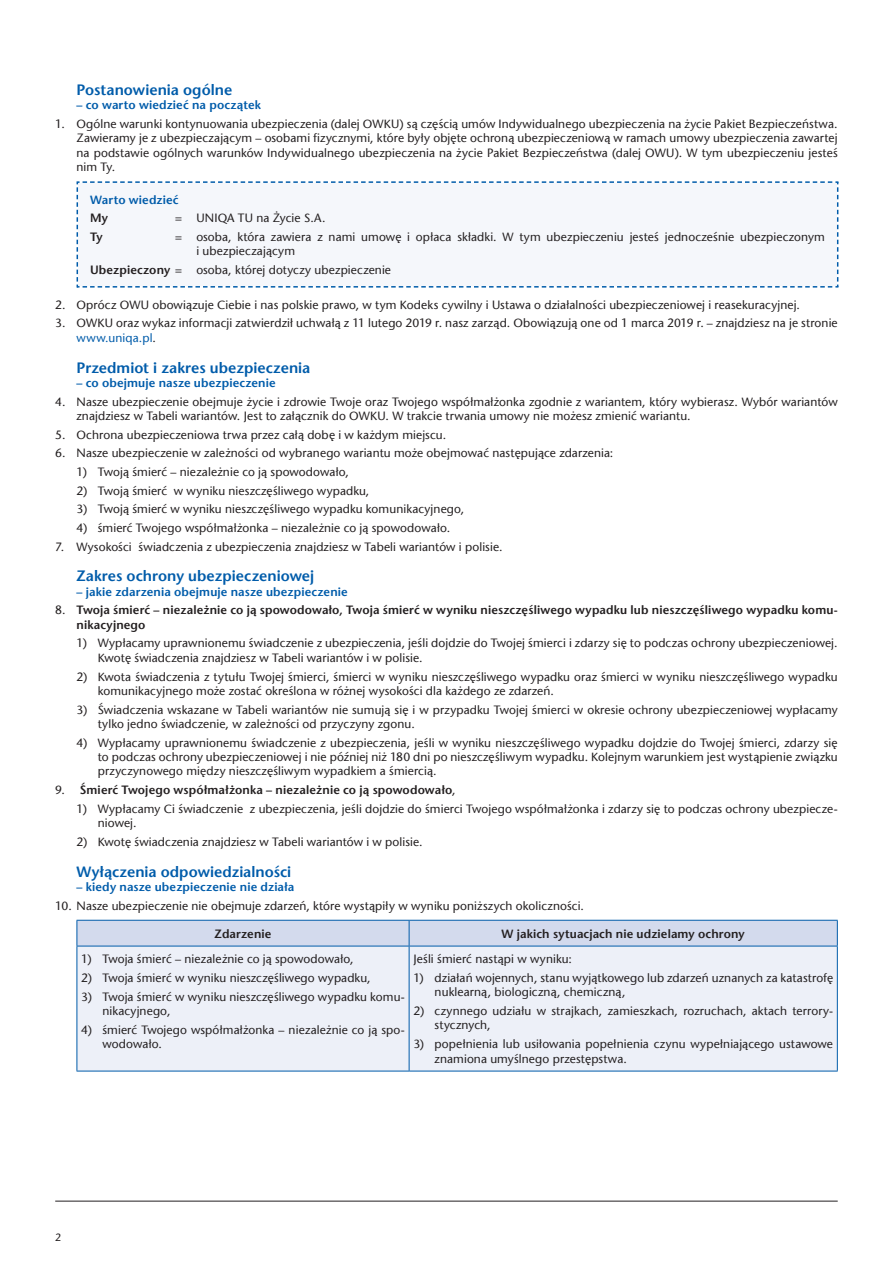
<style>
.page{position:relative;width:893px;height:1263px;background:#fff}
.page>*{position:absolute;margin:0;border:0;box-sizing:border-box;transform-origin:0 0}
.t1{font:600 15px "Stone Sans Pl";color:#015caa}
.t2{font:12px/14.4px "Stone Sans Pl";letter-spacing:.01em;color:#231f20}
.t3{font:600 12px/14.4px "Stone Sans Pl";letter-spacing:.01em;color:#231f20}
.t4{font:600 12px "Stone Sans Pl";letter-spacing:.01em;color:#015caa}
.t5{font:10.5px "Stone Sans Pl";color:#231f20}
.s1{font-weight:600}
.s2{color:#015caa}
.s3{font-weight:400}
</style>
<div class="page">
<hr style="left:55px;top:1201px;width:783px;height:1px;background:#231f20">
<div style="left:76px;top:181px;width:763px;height:107px;background:#f5f7fb"></div>
<div style="left:78px;top:947px;width:759px;height:124px;background:#edf0f8"></div>
<svg style="left:77px;top:920px;width:761px;height:26px;background:#c8d3e9"></svg>
<hr style="left:77px;top:946px;width:332px;height:1px;background:#015caa">
<hr style="left:77px;top:946px;width:1px;height:125px;background:#015caa">
<hr style="left:409px;top:946px;width:429px;height:1px;background:#015caa">
<hr style="left:409px;top:946px;width:1px;height:125px;background:#015caa">
<hr style="left:837px;top:946px;width:1px;height:125px;background:#015caa">
<hr style="left:77px;top:1071px;width:332px;height:1px;background:#015caa">
<hr style="left:409px;top:1071px;width:429px;height:1px;background:#015caa">
<p class="t1" style="left:77px;top:81px;width:157px">Postanowienia ogólne</p>
<p class="t4" style="left:77px;top:98px;width:186px">– co warto wiedzieć na początek</p>
<p class="t2" style="left:77px;top:117px;width:763px;text-align:justify;text-indent:-21px">1. Ogólne warunki kontynuowania ubezpieczenia (dalej OWKU) są częścią umów Indywidualnego ubezpieczenia na życie Pakiet Bezpieczeństwa.<br>Zawieramy je z ubezpieczającym – osobami fizycznymi, które były objęte ochroną ubezpieczeniową w ramach umowy ubezpieczenia zawartej na podstawie ogólnych warunków Indywidualnego ubezpieczenia na życie Pakiet Bezpieczeństwa (dalej OWU). W tym ubezpieczeniu jesteś nim Ty.</p>
<p class="t4" style="left:90px;top:192px;width:90px">Warto wiedzieć</p>
<p class="t3" style="left:90px;top:211px;width:19px">My</p>
<p class="t2" style="left:175px;top:211px;width:152px">= UNIQA TU na Życie S.A.</p>
<p class="t3" style="left:90px;top:230px;width:14px">Ty</p>
<p class="t2" style="left:196px;top:230px;width:630px;text-indent:-21px">= osoba, która zawiera z nami umowę i opłaca składki. W tym ubezpieczeniu jesteś jednocześnie ubezpieczonym i ubezpieczającym</p>
<p class="t2" style="left:90px;top:263px;width:302px"><span class="s1">Ubezpieczony</span> = osoba, której dotyczy ubezpieczenie</p>
<p class="t2" style="left:55px;top:297px;width:746px">2. Oprócz OWU obowiązuje Ciebie i nas polskie prawo, w tym Kodeks cywilny i Ustawa o działalności ubezpieczeniowej i reasekuracyjnej.</p>
<p class="t2" style="left:77px;top:316px;width:763px;text-indent:-21px">3. OWKU oraz wykaz informacji zatwierdził uchwałą z 11 lutego 2019 r. nasz zarząd. Obowiązują one od 1 marca 2019 r. – znajdziesz na je stronie <span class="s2">www.uniqa.pl</span>.</p>
<p class="t1" style="left:77px;top:358px;width:235px">Przedmiot i zakres ubezpieczenia</p>
<p class="t4" style="left:77px;top:376px;width:201px">– co obejmuje nasze ubezpieczenie</p>
<p class="t2" style="left:77px;top:394px;width:763px;text-indent:-21px">4. Nasze ubezpieczenie obejmuje życie i zdrowie Twoje oraz Twojego współmałżonka zgodnie z wariantem, który wybierasz. Wybór wariantów znajdziesz w Tabeli wariantów. Jest to załącznik do OWKU. W trakcie trwania umowy nie możesz zmienić wariantu.</p>
<p class="t2" style="left:55px;top:427px;width:392px">5. Ochrona ubezpieczeniowa trwa przez całą dobę i w każdym miejscu.</p>
<p class="t2" style="left:55px;top:446px;width:560px">6. Nasze ubezpieczenie w zależności od wybranego wariantu może obejmować następujące zdarzenia:</p>
<p class="t2" style="left:77px;top:465px;width:274px">1) Twoją śmierć – niezależnie co ją spowodowało,</p>
<p class="t2" style="left:77px;top:483px;width:294px">2) Twoją śmierć w wyniku nieszczęśliwego wypadku,</p>
<p class="t2" style="left:77px;top:502px;width:389px">3) Twoją śmierć w wyniku nieszczęśliwego wypadku komunikacyjnego,</p>
<p class="t2" style="left:77px;top:520px;width:375px">4) śmierć Twojego współmałżonka – niezależnie co ją spowodowało.</p>
<p class="t2" style="left:55px;top:539px;width:449px">7. Wysokości świadczenia z ubezpieczenia znajdziesz w Tabeli wariantów i polisie.</p>
<p class="t1" style="left:77px;top:567px;width:239px">Zakres ochrony ubezpieczeniowej</p>
<p class="t4" style="left:77px;top:584px;width:273px">– jakie zdarzenia obejmuje nasze ubezpieczenie</p>
<p class="t3" style="left:77px;top:603px;width:763px;text-indent:-21px"><span class="s3">8.</span> Twoja śmierć – niezależnie co ją spowodowało, Twoja śmierć w wyniku nieszczęśliwego wypadku lub nieszczęśliwego wypadku komu&shy;nikacyjnego</p>
<p class="t2" style="left:98px;top:636px;width:741px;text-indent:-21px">1) Wypłacamy uprawnionemu świadczenie z ubezpieczenia, jeśli dojdzie do Twojej śmierci i zdarzy się to podczas ochrony ubezpieczeniowej.<br>Kwotę świadczenia znajdziesz w Tabeli wariantów i w polisie.</p>
<p class="t2" style="left:98px;top:669px;width:741px;text-indent:-21px">2) Kwota świadczenia z tytułu Twojej śmierci, śmierci w wyniku nieszczęśliwego wypadku oraz śmierci w wyniku nieszczęśliwego wypadku komunikacyjnego może zostać określona w różnej wysokości dla każdego ze zdarzeń.</p>
<p class="t2" style="left:98px;top:702px;width:741px;text-indent:-21px">3) Świadczenia wskazane w Tabeli wariantów nie sumują się i w przypadku Twojej śmierci w okresie ochrony ubezpieczeniowej wypłacamy tylko jedno świadczenie, w zależności od przyczyny zgonu.</p>
<p class="t2" style="left:98px;top:735px;width:741px;text-align:justify;text-indent:-21px">4) Wypłacamy uprawnionemu świadczenie z ubezpieczenia, jeśli w wyniku nieszczęśliwego wypadku dojdzie do Twojej śmierci, zdarzy się to podczas ochrony ubezpieczeniowej i nie później niż 180 dni po nieszczęśliwym wypadku. Kolejnym warunkiem jest wystąpienie związku przyczynowego między nieszczęśliwym wypadkiem a śmiercią.</p>
<p class="t3" style="left:55px;top:783px;width:402px"><span class="s3">9.</span> Śmierć Twojego współmałżonka – niezależnie co ją spowodowało<span class="s3">,</span></p>
<p class="t2" style="left:98px;top:801px;width:741px;text-indent:-21px">1) Wypłacamy Ci świadczenie z ubezpieczenia, jeśli dojdzie do śmierci Twojego współmałżonka i zdarzy się to podczas ochrony ubezpiecze&shy;niowej.</p>
<p class="t2" style="left:77px;top:834px;width:348px">2) Kwotę świadczenia znajdziesz w Tabeli wariantów i w polisie.</p>
<p class="t1" style="left:77px;top:862px;width:216px">Wyłączenia odpowiedzialności</p>
<p class="t4" style="left:77px;top:879px;width:219px">– kiedy nasze ubezpieczenie nie działa</p>
<p class="t2" style="left:55px;top:898px;width:530px">10. Nasze ubezpieczenie nie obejmuje zdarzeń, które wystąpiły w wyniku poniższych okoliczności.</p>
<p class="t3" style="left:215px;top:926px;width:58px">Zdarzenie</p>
<p class="t3" style="left:502px;top:926px;width:245px">W jakich sytuacjach nie udzielamy ochrony</p>
<p class="t2" style="left:81px;top:952px;width:274px">1) Twoja śmierć – niezależnie co ją spowodowało,</p>
<p class="t2" style="left:81px;top:971px;width:291px">2) Twoja śmierć w wyniku nieszczęśliwego wypadku,</p>
<p class="t2" style="left:102px;top:989px;width:304px;text-indent:-21px">3) Twoja śmierć w wyniku nieszczęśliwego wypadku komu&shy;nikacyjnego,</p>
<p class="t2" style="left:102px;top:1022px;width:304px;text-indent:-21px">4) śmierć Twojego współmałżonka – niezależnie co ją spo&shy;wodowało.</p>
<p class="t2" style="left:413px;top:952px;width:160px">Jeśli śmierć nastąpi w wyniku:</p>
<p class="t2" style="left:435px;top:971px;width:400px;text-indent:-21px">1) działań wojennych, stanu wyjątkowego lub zdarzeń uznanych za katastrofę nuklearną, biologiczną, chemiczną,</p>
<p class="t2" style="left:435px;top:1004px;width:400px;text-indent:-21px">2) czynnego udziału w strajkach, zamieszkach, rozruchach, aktach terrory&shy;stycznych,</p>
<p class="t2" style="left:435px;top:1037px;width:400px;text-indent:-21px">3) popełnienia lub usiłowania popełnienia czynu wypełniającego ustawowe znamiona umyślnego przestępstwa.</p>
<p class="t5" style="left:55px;top:1231px;width:8px">2</p>
</div>
